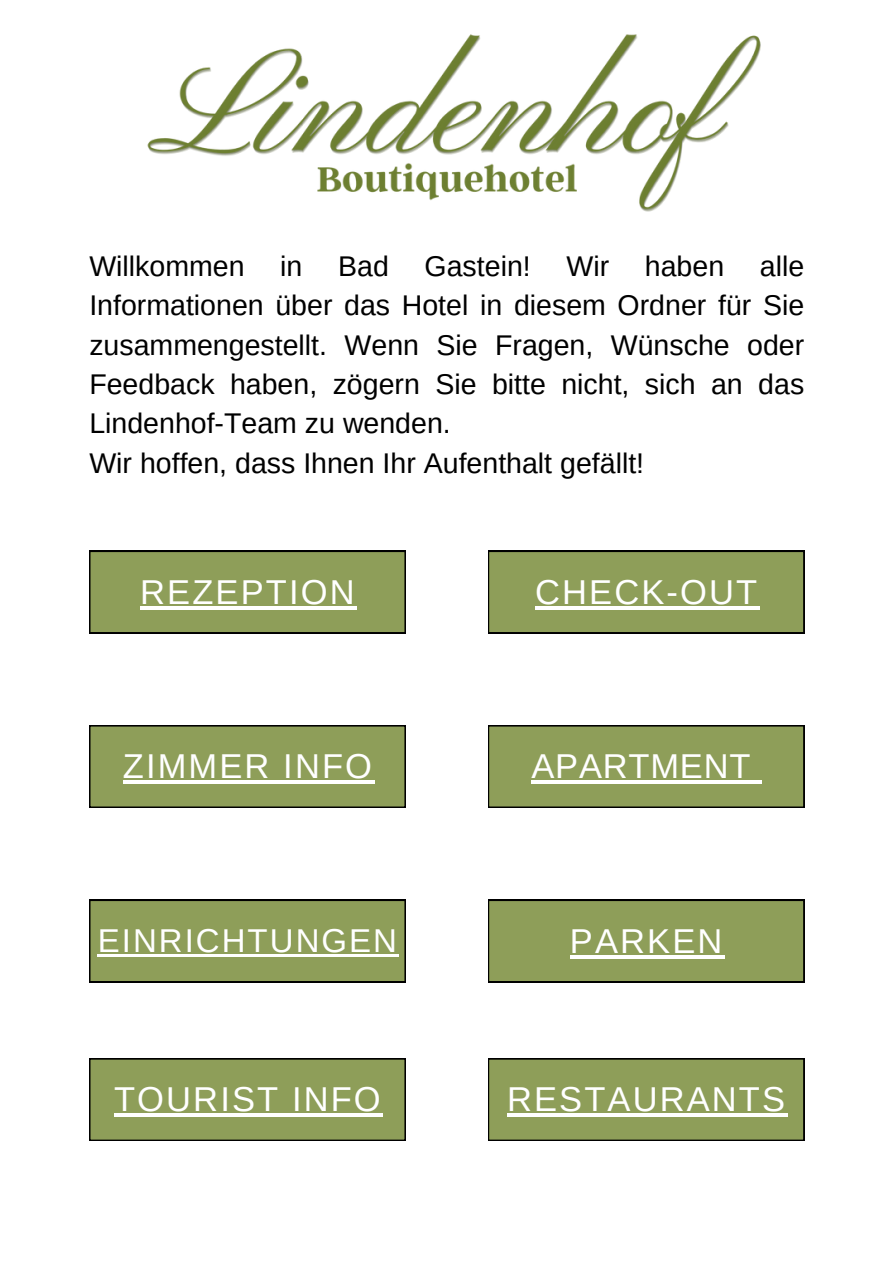
<style>
.page{position:relative;width:894px;height:1264px;background:#fff}
.page>*{position:absolute;margin:0;border:0;box-sizing:border-box;transform-origin:0 0}
.t1{font:34.5px "Arimo";letter-spacing:.06em;color:#fff}
.t2{font:34.5px "Arimo";letter-spacing:.025em;color:#fff}
.t3{font:33px "Arimo";letter-spacing:.06em;color:#fff}
.t4{font:28.5px/39.3px "Arimo";color:#000;text-align:justify}
</style>
<div class="page">
<img style="left:147px;top:34px;width:614px;height:178px">
<div style="left:89px;top:551px;width:316px;height:82px;background:#8e9e59"></div>
<hr style="left:140px;top:606px;width:216px;height:3px;background:#fff">
<div style="left:89px;top:725px;width:316px;height:82px;background:#8e9e59"></div>
<hr style="left:123px;top:780px;width:251px;height:4px;background:#fff">
<div style="left:89px;top:900px;width:316px;height:82px;background:#8e9e59"></div>
<hr style="left:98px;top:954px;width:301px;height:2px;background:#fff">
<div style="left:89px;top:1058px;width:316px;height:82px;background:#8e9e59"></div>
<hr style="left:114px;top:1113px;width:269px;height:4px;background:#fff">
<div style="left:488px;top:551px;width:316px;height:82px;background:#8e9e59"></div>
<hr style="left:535px;top:606px;width:224px;height:3px;background:#fff">
<div style="left:488px;top:725px;width:316px;height:82px;background:#8e9e59"></div>
<hr style="left:531px;top:780px;width:220px;height:4px;background:#fff">
<hr style="left:751px;top:780px;width:10px;height:4px;background:#fff">
<div style="left:488px;top:900px;width:316px;height:82px;background:#8e9e59"></div>
<hr style="left:569px;top:955px;width:155px;height:3px;background:#fff">
<div style="left:488px;top:1058px;width:316px;height:82px;background:#8e9e59"></div>
<hr style="left:507px;top:1113px;width:280px;height:4px;background:#fff">
<h1 class="t4" style="left:89px;top:246px;width:157px">Willkommen</h1>
<h1 class="t4" style="left:280px;top:246px;width:24px">in</h1>
<h1 class="t4" style="left:338px;top:246px;width:52px">Bad</h1>
<h1 class="t4" style="left:424px;top:246px;width:108px">Gastein!</h1>
<h1 class="t4" style="left:566px;top:246px;width:44px">Wir</h1>
<h1 class="t4" style="left:644px;top:246px;width:81px">haben</h1>
<h1 class="t4" style="left:89px;top:246px;width:716px;text-indent:670px">alle Informationen über das Hotel in diesem Ordner für Sie zusammengestellt. Wenn Sie Fragen, Wünsche oder Feedback haben, zögern Sie bitte nicht, sich an das Lindenhof-Team zu wenden.</h1>
<h1 class="t4" style="left:89px;top:443px;width:556px">Wir hoffen, dass Ihnen Ihr Aufenthalt gefällt!</h1>
<p class="t1" style="left:140px;top:572px;width:216px">REZEPTION</p>
<h1 class="t1" style="left:535px;top:572px;width:223px">CHECK-OUT</h1>
<p class="t1" style="left:123px;top:747px;width:250px">ZIMMER INFO</p>
<h1 class="t2" style="left:531px;top:747px;width:220px">APARTMENT</h1>
<h1 class="t3" style="left:98px;top:921px;width:301px">EINRICHTUNGEN</h1>
<h1 class="t1" style="left:569px;top:921px;width:154px">PARKEN</h1>
<h1 class="t1" style="left:114px;top:1080px;width:268px">TOURIST INFO</h1>
<h1 class="t1" style="left:507px;top:1080px;width:279px">RESTAURANTS</h1>
</div>
